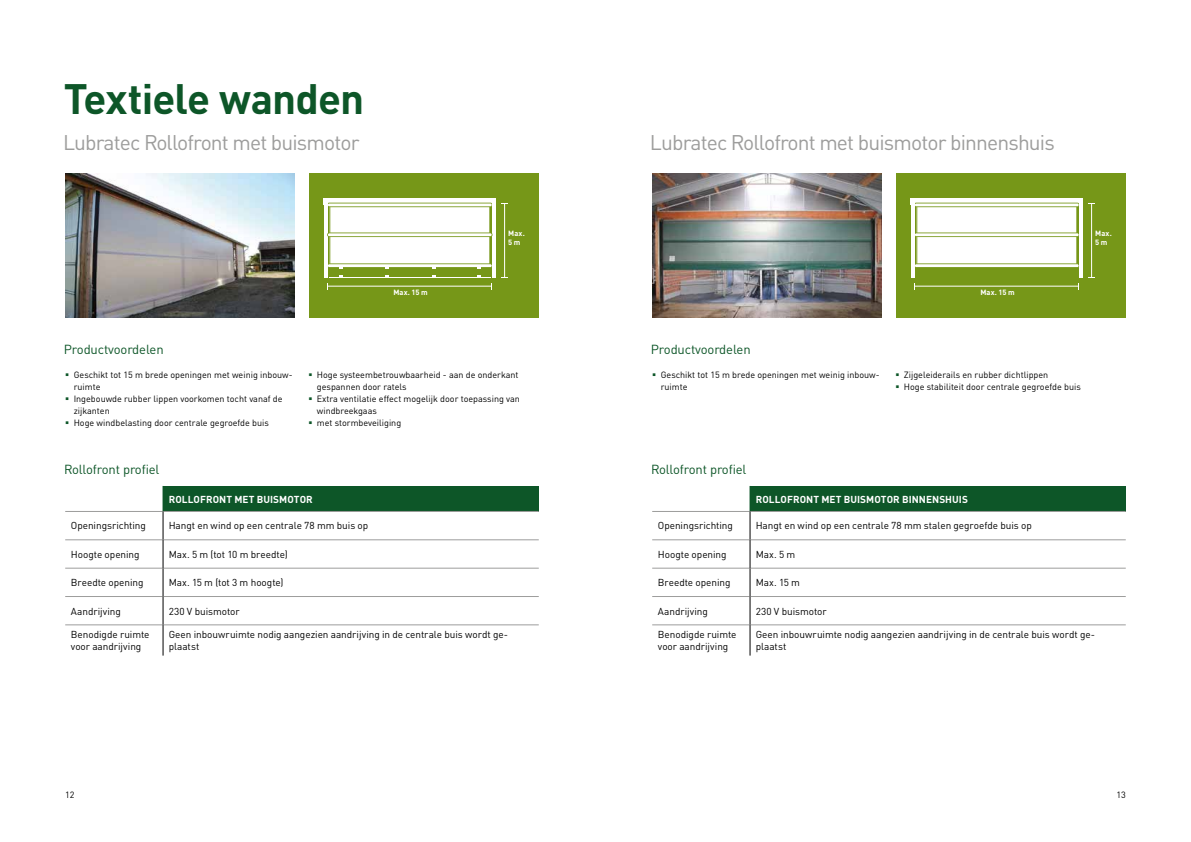
<style>
.page{position:relative;width:1191px;height:842px;background:#fff}
.page>*{position:absolute;margin:0;border:0;box-sizing:border-box;transform-origin:0 0}
.t1{font:700 42px "DIN Pro";letter-spacing:-.025em;color:#0d5628}
.t2{font:21px "DIN Pro";letter-spacing:-.04em;color:#9d9d9c}
.t3{font:13px "DIN Pro";letter-spacing:-.01em;color:#0d5628}
.t4{font:10px/12px "DIN Pro";letter-spacing:-.005em;color:#000}
.t5{font:700 10px "DIN Pro";letter-spacing:.005em;color:#fff}
.t6{font:9px/12px "DIN Pro";color:#000}
.t7{font:700 7.5px/9px "DIN Pro";letter-spacing:.01em;color:#fff}
</style>
<div class="page">
<div style="left:309px;top:174px;width:230px;height:144px;background:#769718"></div>
<svg style="left:327px;top:199px;width:165px;height:4px"></svg>
<hr style="left:328px;top:286px;width:163px;height:1px;background:#fff">
<hr style="left:504px;top:203px;width:1px;height:74px;background:#fff">
<hr style="left:324px;top:199px;width:3px;height:79px;background:#fff">
<hr style="left:492px;top:199px;width:4px;height:79px;background:#fff">
<hr style="left:329px;top:277px;width:161px;height:1px;background:#fff">
<svg style="left:327px;top:203px;width:165px;height:66px;background:#f0f3e6"></svg>
<div style="left:896px;top:174px;width:229px;height:144px;background:#769718"></div>
<svg style="left:914px;top:199px;width:165px;height:4px"></svg>
<hr style="left:915px;top:286px;width:164px;height:1px;background:#fff">
<hr style="left:1091px;top:204px;width:1px;height:73px;background:#fff">
<svg style="left:914px;top:203px;width:165px;height:65px;background:#f1f4e8"></svg>
<svg style="left:910px;top:199px;width:4px;height:79px"></svg>
<hr style="left:1079px;top:199px;width:4px;height:79px;background:#fff">
<div style="left:163px;top:486px;width:376px;height:25px;background:#0d5628"></div>
<hr style="left:65px;top:511px;width:98px;height:1px;background:#9d9d9c">
<hr style="left:163px;top:511px;width:376px;height:1px;background:#9d9d9c">
<hr style="left:65px;top:539px;width:98px;height:1px;background:#9d9d9c">
<hr style="left:163px;top:539px;width:376px;height:1px;background:#9d9d9c">
<hr style="left:65px;top:568px;width:98px;height:1px;background:#9d9d9c">
<hr style="left:163px;top:568px;width:376px;height:1px;background:#9d9d9c">
<hr style="left:65px;top:596px;width:98px;height:1px;background:#9d9d9c">
<hr style="left:163px;top:596px;width:376px;height:1px;background:#9d9d9c">
<hr style="left:65px;top:625px;width:98px;height:1px;background:#9d9d9c">
<hr style="left:163px;top:625px;width:376px;height:1px;background:#9d9d9c">
<hr style="left:163px;top:625px;width:1px;height:31px;background:#000">
<svg style="left:163px;top:511px;width:1px;height:114px"></svg>
<div style="left:750px;top:486px;width:375px;height:25px;background:#0d5628"></div>
<hr style="left:652px;top:511px;width:98px;height:1px;background:#9d9d9c">
<hr style="left:750px;top:511px;width:375px;height:1px;background:#9d9d9c">
<hr style="left:652px;top:539px;width:98px;height:1px;background:#9d9d9c">
<hr style="left:750px;top:539px;width:375px;height:1px;background:#9d9d9c">
<hr style="left:652px;top:568px;width:98px;height:1px;background:#9d9d9c">
<hr style="left:750px;top:568px;width:375px;height:1px;background:#9d9d9c">
<hr style="left:652px;top:596px;width:98px;height:1px;background:#9d9d9c">
<hr style="left:750px;top:596px;width:375px;height:1px;background:#9d9d9c">
<hr style="left:652px;top:625px;width:98px;height:1px;background:#9d9d9c">
<hr style="left:750px;top:625px;width:375px;height:1px;background:#9d9d9c">
<hr style="left:750px;top:625px;width:1px;height:31px;background:#000">
<svg style="left:750px;top:511px;width:1px;height:114px"></svg>
<img style="left:65px;top:174px;width:230px;height:144px">
<img style="left:652px;top:174px;width:230px;height:144px">
<h1 class="t1" style="left:64px;top:66px;width:302px">Textiele wanden</h1>
<h2 class="t2" style="left:63px;top:126px;width:298px">Lubratec Rollofront met buismotor</h2>
<h2 class="t2" style="left:650px;top:126px;width:406px">Lubratec Rollofront met buismotor binnenshuis</h2>
<p class="t7" style="left:393px;top:288px;width:36px">Max. 15 m</p>
<p class="t7" style="left:508px;top:228px;width:18px">Max.<br>5 m</p>
<p class="t7" style="left:980px;top:288px;width:36px">Max. 15 m</p>
<p class="t7" style="left:1095px;top:228px;width:18px">Max.<br>5 m</p>
<h3 class="t3" style="left:64px;top:339px;width:101px">Productvoordelen</h3>
<p class="t6" style="left:74px;top:368px;width:220px">Geschikt tot 15 m brede openingen met weinig inbouw&shy;ruimte<br>Ingebouwde rubber lippen voorkomen tocht vanaf de zijkanten<br>Hoge windbelasting door centrale gegroefde buis</p>
<p class="t6" style="left:317px;top:368px;width:205px">Hoge systeembetrouwbaarheid - aan de onderkant gespannen door ratels<br>Extra ventilatie effect mogelijk door toepassing van windbreekgaas<br>met stormbeveiliging</p>
<h3 class="t3" style="left:651px;top:339px;width:101px">Productvoordelen</h3>
<p class="t6" style="left:660px;top:368px;width:220px">Geschikt tot 15 m brede openingen met weinig inbouw&shy;ruimte</p>
<p class="t6" style="left:904px;top:368px;width:178px">Zijgeleiderails en rubber dichtlippen<br>Hoge stabiliteit door centrale gegroefde buis</p>
<h3 class="t3" style="left:64px;top:459px;width:97px">Rollofront profiel</h3>
<h3 class="t3" style="left:651px;top:459px;width:97px">Rollofront profiel</h3>
<p class="t5" style="left:169px;top:491px;width:146px">ROLLOFRONT MET BUISMOTOR</p>
<p class="t5" style="left:755px;top:491px;width:214px">ROLLOFRONT MET BUISMOTOR BINNENSHUIS</p>
<p class="t4" style="left:71px;top:519px;width:77px">Openingsrichting</p>
<p class="t4" style="left:169px;top:519px;width:201px">Hangt en wind op een centrale 78 mm buis op</p>
<p class="t4" style="left:71px;top:547px;width:70px">Hoogte opening</p>
<p class="t4" style="left:169px;top:547px;width:121px">Max. 5 m (tot 10 m breedte)</p>
<p class="t4" style="left:71px;top:576px;width:74px">Breedte opening</p>
<p class="t4" style="left:169px;top:576px;width:116px">Max. 15 m (tot 3 m hoogte)</p>
<p class="t4" style="left:71px;top:604px;width:52px">Aandrijving</p>
<p class="t4" style="left:169px;top:604px;width:72px">230 V buismotor</p>
<p class="t4" style="left:71px;top:628px;width:80px">Benodigde ruimte voor aandrijving</p>
<p class="t4" style="left:169px;top:628px;width:341px">Geen inbouwruimte nodig aangezien aandrijving in de centrale buis wordt ge&shy;plaatst</p>
<p class="t4" style="left:658px;top:519px;width:77px">Openingsrichting</p>
<p class="t4" style="left:755px;top:519px;width:278px">Hangt en wind op een centrale 78 mm stalen gegroefde buis op</p>
<p class="t4" style="left:658px;top:547px;width:70px">Hoogte opening</p>
<p class="t4" style="left:755px;top:547px;width:41px">Max. 5 m</p>
<p class="t4" style="left:658px;top:576px;width:74px">Breedte opening</p>
<p class="t4" style="left:755px;top:576px;width:46px">Max. 15 m</p>
<p class="t4" style="left:658px;top:604px;width:52px">Aandrijving</p>
<p class="t4" style="left:755px;top:604px;width:72px">230 V buismotor</p>
<p class="t4" style="left:658px;top:628px;width:80px">Benodigde ruimte voor aandrijving</p>
<p class="t4" style="left:755px;top:628px;width:341px">Geen inbouwruimte nodig aangezien aandrijving in de centrale buis wordt ge&shy;plaatst</p>
<p class="t6" style="left:65px;top:788px;width:11px">12</p>
<p class="t6" style="left:1116px;top:788px;width:11px">13</p>
</div>
